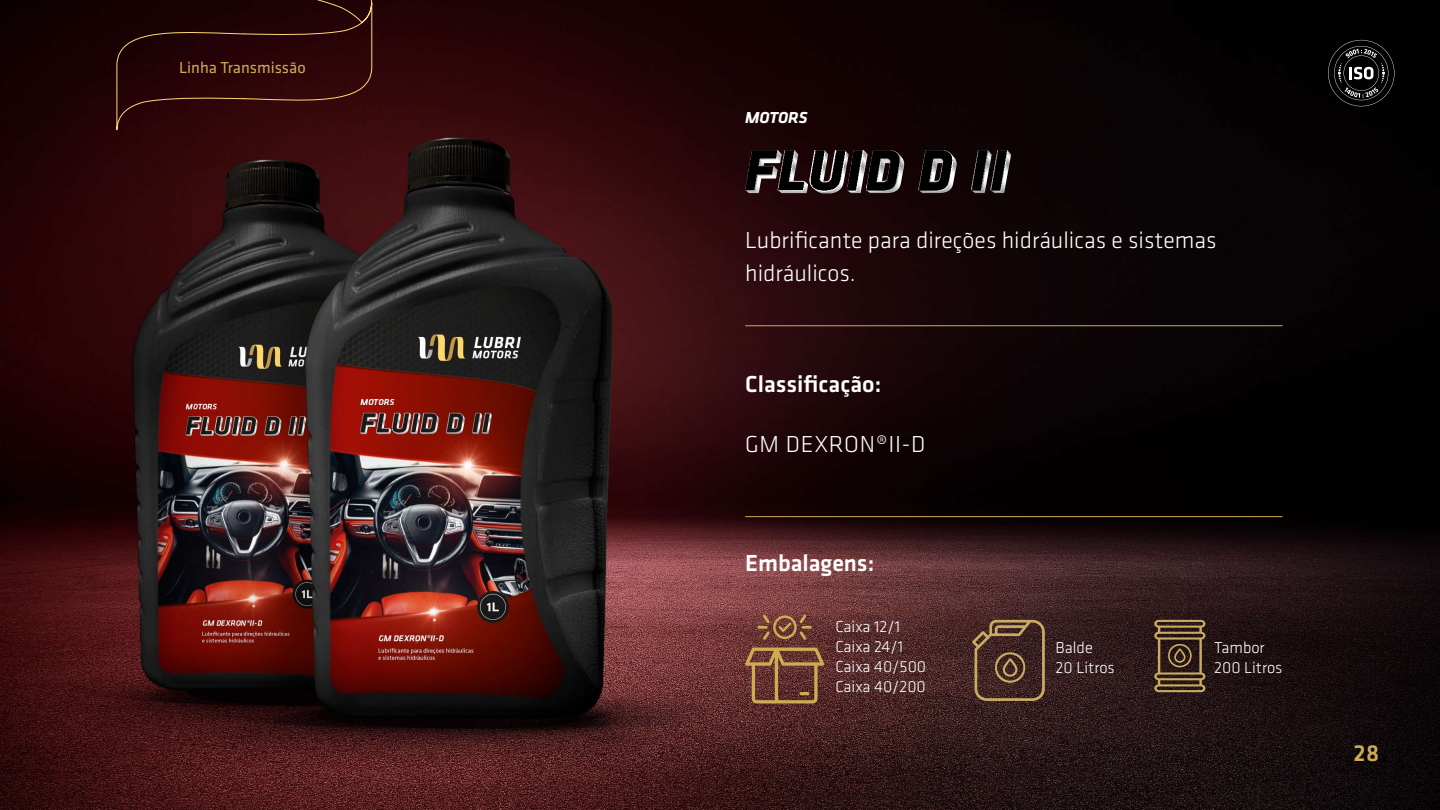
<style>
.page{position:relative;width:1440px;height:810px;background:#fff}
.page>*{position:absolute;margin:0;border:0;box-sizing:border-box;transform-origin:0 0}
.t1{font:300 24px/33.3px "Klavika CH";color:#fff}
.t2{font:500 24px "Klavika CH";color:#fff}
.t3{font:300 24px "Klavika CH";letter-spacing:.03em;color:#fff}
.t4{font:500 24px "Klavika CH";color:#ceab55}
.t5{font:300 16.5px/19.8px "Klavika CH";color:#fff}
.t6{font:16.5px "Klavika CH";color:#ceab55}
.t7{font:italic 700 16.5px "Klavika CH";color:#fff}
</style>
<div class="page">
<img style="left:0;top:0;width:1440px;height:810px">
<svg style="left:88px;top:0;width:284px;height:130px;background:#2a0809"></svg>
<hr style="left:745px;top:325px;width:537px;height:1px;background:#ceab55">
<hr style="left:745px;top:516px;width:537px;height:1px;background:#ceab55">
<svg style="left:745px;top:648px;width:79px;height:55px;background:#7d5038"></svg>
<svg style="left:758px;top:615px;width:54px;height:25px"></svg>
<svg style="left:972px;top:620px;width:73px;height:81px;background:#5b4031"></svg>
<svg style="left:1154px;top:620px;width:51px;height:72px;background:#5d472f"></svg>
<svg style="left:1328px;top:40px;width:66px;height:66px;background:#212121"></svg>
<svg style="left:759px;top:190px;width:23px;height:4px"></svg>
<svg style="left:831px;top:191px;width:18px;height:3px"></svg>
<svg style="left:847px;top:150px;width:8px;height:5px"></svg>
<svg style="left:892px;top:190px;width:12px;height:4px"></svg>
<svg style="left:867px;top:150px;width:8px;height:5px"></svg>
<svg style="left:919px;top:150px;width:8px;height:5px"></svg>
<svg style="left:971px;top:150px;width:8px;height:5px"></svg>
<hr style="left:866px;top:150px;width:1px;height:41px;background:#f7f7f7">
<hr style="left:901px;top:150px;width:1px;height:41px;background:#a9a9a9">
<hr style="left:918px;top:150px;width:1px;height:41px;background:#a8a8a8">
<hr style="left:953px;top:150px;width:1px;height:41px;background:#fefefe">
<img style="left:990px;top:150px;width:19px;height:43px">
<img style="left:823px;top:150px;width:13px;height:31px">
<p class="t6" style="left:179px;top:57px;width:128px">Linha Transmissão</p>
<p class="t7" style="left:745px;top:105px;width:64px">MOTORS</p>
<h1 class="t1" style="left:745px;top:223px;width:473px">Lubrificante para direções hidráulicas e sistemas hidráulicos.</h1>
<h1 class="t2" style="left:745px;top:368px;width:138px">Classificação:</h1>
<h1 class="t3" style="left:745px;top:429px;width:182px">GM DEXRON®II-D</h1>
<h1 class="t2" style="left:745px;top:547px;width:131px">Embalagens:</h1>
<p class="t5" style="left:835px;top:617px;width:92px">Caixa 12/1<br>Caixa 24/1<br>Caixa 40/500<br>Caixa 40/200</p>
<p class="t5" style="left:1056px;top:638px;width:61px">Balde<br>20 Litros</p>
<p class="t5" style="left:1214px;top:638px;width:70px">Tambor<br>200 Litros</p>
<h1 class="t4" style="left:1353px;top:736px;width:27px">28</h1>
</div>
